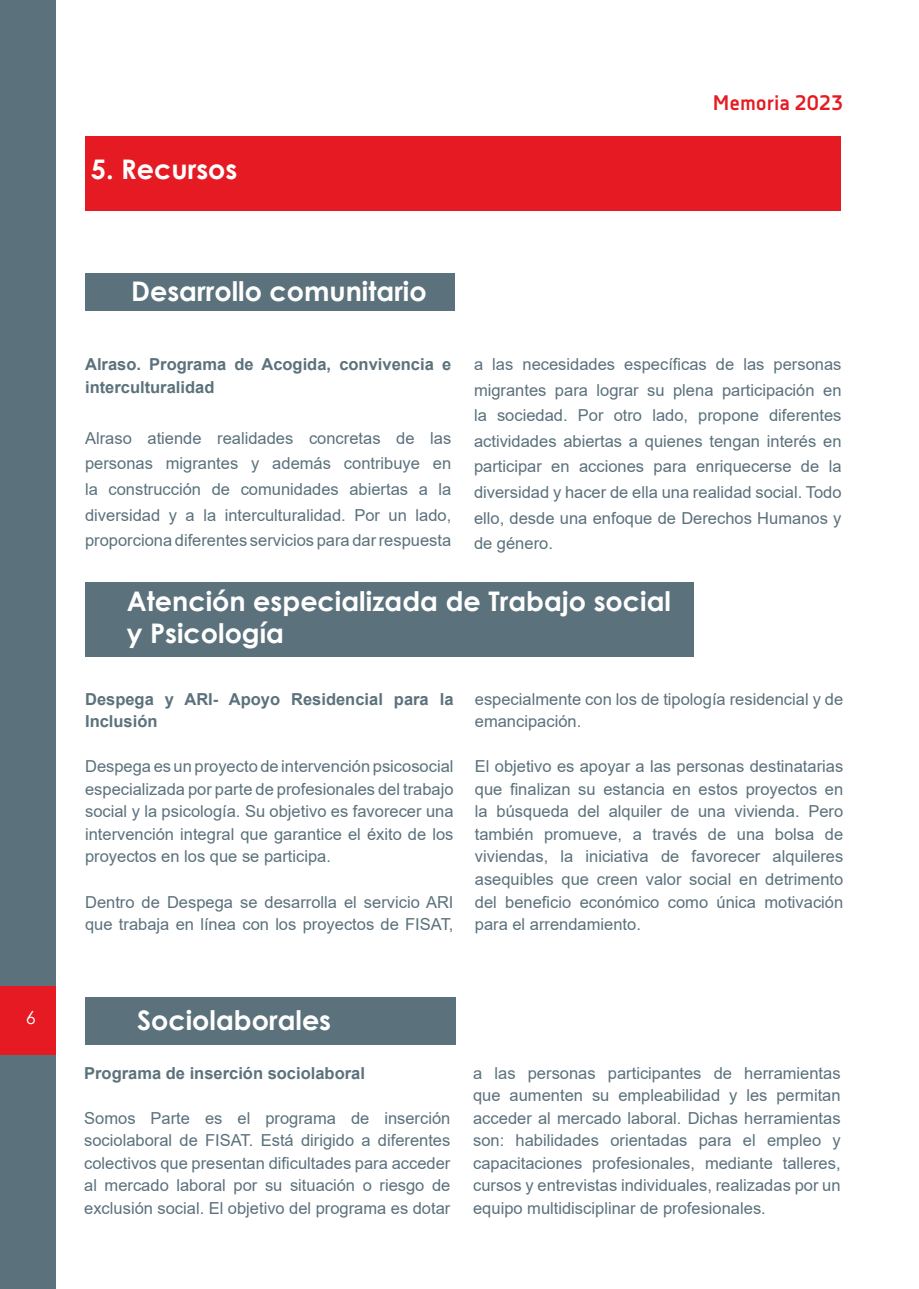
<style>
.page{position:relative;width:919px;height:1289px;background:#fff}
.page>*{position:absolute;margin:0;border:0;box-sizing:border-box;transform-origin:0 0}
.t1{font:700 27px/32.4px "Century Gothic";color:#fff}
.t2{font:700 21px "Decima Nova Pro";color:#e51a23}
.t3{font:18px "Century Gothic";color:#fff}
.t4{font:16.5px/22.5px "Arial";color:#5b717c;text-align:justify}
.t5{font:700 16.5px/22.5px "Arial";color:#5b717c}
</style>
<div class="page">
<div style="left:0;top:0;width:56px;height:1288px;background:#5b717c"></div>
<div style="left:0;top:986px;width:56px;height:68px;background:#e51a23"></div>
<div style="left:85px;top:136px;width:755px;height:75px;background:#e51a23"></div>
<div style="left:85px;top:273px;width:369px;height:37px;background:#5b717c"></div>
<div style="left:85px;top:997px;width:370px;height:47px;background:#5b717c"></div>
<div style="left:85px;top:582px;width:608px;height:75px;background:#5b717c"></div>
<p class="t3" style="left:26px;top:1004px;width:11px">6</p>
<p class="t1" style="left:91px;top:151px;width:148px">5. Recursos</p>
<p class="t2" style="left:713px;top:90px;width:132px">Memoria 2023</p>
<p class="t1" style="left:131px;top:274px;width:297px">Desarrollo comunitario</p>
<p class="t5" style="left:85px;top:353px;width:367px">Alraso. Programa de Acogida, convivencia e interculturalidad</p>
<p class="t4" style="left:85px;top:425px;width:367px;line-height:25.5px">Alraso atiende realidades concretas de las personas migrantes y además contribuye en la construcción de comunidades abiertas a la diversidad y a la interculturalidad. Por un lado, proporciona diferentes servicios para dar respuesta</p>
<p class="t4" style="left:474px;top:352px;width:369px;line-height:25.5px">a las necesidades específicas de las personas migrantes para lograr su plena participación en la sociedad. Por otro lado, propone diferentes actividades abiertas a quienes tengan interés en participar en acciones para enriquecerse de la diversidad y hacer de ella una realidad social. Todo ello, desde una enfoque de Derechos Humanos y de género.</p>
<p class="t1" style="left:127px;top:583px;width:545px">Atención especializada de Trabajo social y Psicología</p>
<p class="t5" style="left:85px;top:688px;width:370px">Despega y ARI- Apoyo Residencial para la<br>Inclusión</p>
<p class="t4" style="left:85px;top:755px;width:370px">Despega es un proyecto de intervención psicosocial especializada por parte de profesionales del trabajo social y la psicología. Su objetivo es favorecer una intervención integral que garantice el éxito de los proyectos en los que se participa.</p>
<p class="t4" style="left:85px;top:890px;width:370px">Dentro de Despega se desarrolla el servicio ARI que trabaja en línea con los proyectos de FISAT,</p>
<p class="t4" style="left:475px;top:687px;width:370px">especialmente con los de tipología residencial y de emancipación.</p>
<p class="t4" style="left:475px;top:755px;width:370px">El objetivo es apoyar a las personas destinatarias que finalizan su estancia en estos proyectos en la búsqueda del alquiler de una vivienda. Pero también promueve, a través de una bolsa de viviendas, la iniciativa de favorecer alquileres asequibles que creen valor social en detrimento del beneficio económico como única motivación para el arrendamiento.</p>
<p class="t1" style="left:137px;top:1003px;width:195px">Sociolaborales</p>
<p class="t5" style="left:84px;top:1061px;width:282px">Programa de inserción sociolaboral</p>
<p class="t4" style="left:84px;top:1106px;width:368px">Somos Parte es el programa de inserción sociolaboral de FISAT. Está dirigido a diferentes colectivos que presentan dificultades para acceder al mercado laboral por su situación o riesgo de exclusión social. El objetivo del programa es dotar</p>
<p class="t4" style="left:473px;top:1061px;width:369px">a las personas participantes de herramientas que aumenten su empleabilidad y les permitan acceder al mercado laboral. Dichas herramientas son: habilidades orientadas para el empleo y capacitaciones profesionales, mediante talleres, cursos y entrevistas individuales, realizadas por un equipo multidisciplinar de profesionales.</p>
</div>
